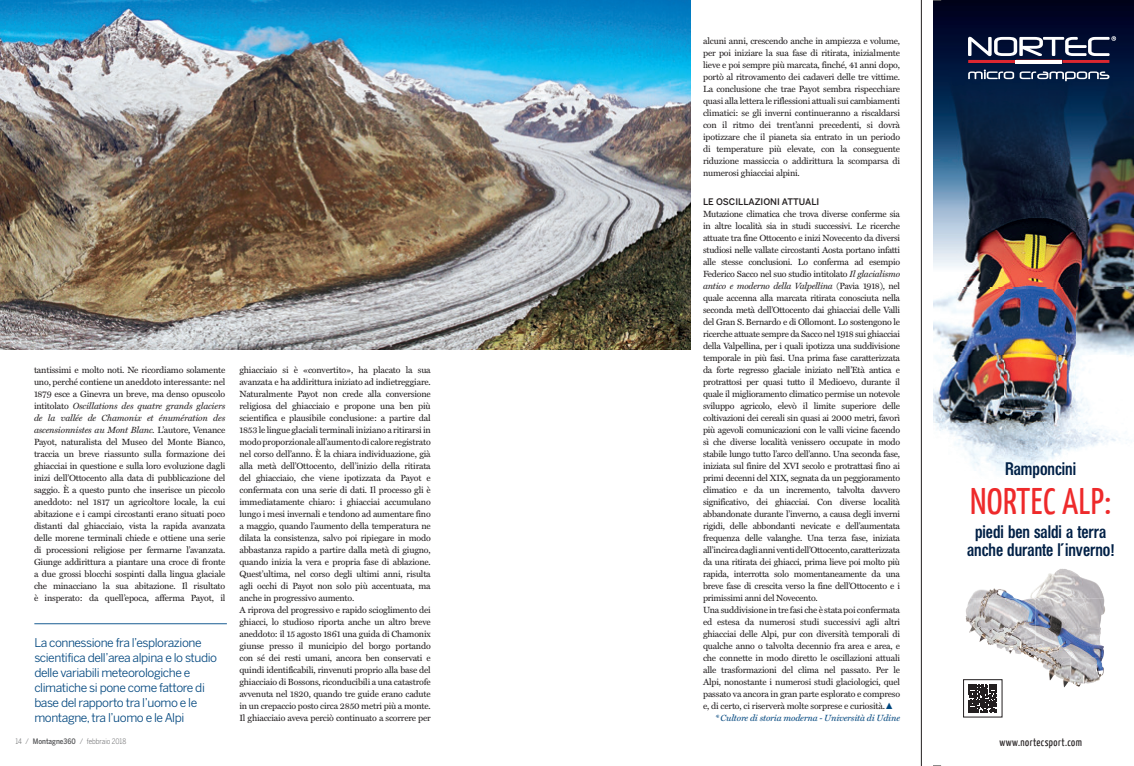
<style>
.page{position:relative;width:1134px;height:766px;background:#fff}
.page>*{position:absolute;margin:0;border:0;box-sizing:border-box;transform-origin:0 0}
.t1{font:37px "Yanone Kaffeesatz";letter-spacing:.01em;color:#ee2a2b}
.t2{font:500 condensed 18px/18px "Folio BQCD Med";color:#002046;text-align:center}
.t3{font:12px/15px "Benton Sans";letter-spacing:-.035em;color:#00467e}
.t4{font:11px "Yanone Kaffeesatz";letter-spacing:.04em;color:#231f20}
.t5{font:9px/12px "Miller Text";letter-spacing:-.02em;color:#231f20;text-align:justify}
.t6{font:italic 9px "Miller Text";letter-spacing:-.03em;color:#231f20}
.t7{font:italic 9px "Miller Text";letter-spacing:-.02em;color:#00467e}
.t8{font:500 9px "Benton Sans";color:#231f20}
.t9{font:300 condensed 7.5px "Benton Sans";color:#57585a}
.s1{font-style:italic}
.s2{font-weight:500}
.s3{font-style:normal}
.s4{font-family:"Times New Roman";color:#00467e}
</style>
<div class="page">
<hr style="left:34px;top:623px;width:193px;height:1px;background:#1a5d93">
<img style="left:934px;top:0;width:200px;height:473px">
<svg style="left:968px;top:70px;width:141px;height:11px;background:#4b5e79"></svg>
<svg style="left:968px;top:36px;width:148px;height:20px"></svg>
<img style="left:968px;top:60px;width:47px;height:3px">
<img style="left:1016px;top:59px;width:46px;height:1px">
<img style="left:1016px;top:63px;width:46px;height:1px">
<img style="left:1062px;top:60px;width:47px;height:3px">
<hr style="left:1016px;top:60px;width:46px;height:3px;background:#fff">
<img style="left:970px;top:588px;width:65px;height:10px">
<img style="left:1035px;top:569px;width:69px;height:29px">
<img style="left:966px;top:598px;width:139px;height:30px">
<img style="left:969px;top:628px;width:40px;height:23px">
<img style="left:1035px;top:628px;width:69px;height:29px">
<img style="left:1032px;top:657px;width:72px;height:30px">
<svg style="left:969px;top:684px;width:28px;height:28px"></svg>
<div style="left:963px;top:679px;width:39px;height:38px;border:1px solid #231f20"></div>
<svg style="left:934px;top:0;width:14px;height:1px"></svg>
<hr style="left:921px;top:0;width:1px;height:765px;background:#231f20">
<img style="left:0;top:0;width:690px;height:349px">
<p class="t5" style="left:34px;top:364px;width:193px">tantissimi e molto noti. Ne ricordiamo solamente uno, perché contiene un aneddoto interessante: nel 1879 esce a Ginevra un breve, ma denso opuscolo intitolato <span class="s1">Oscillations des quatre grands glaciers de la vallée de Chamonix et énumération des ascensionnistes au Mont Blanc.</span> L’autore, Venance Payot, naturalista del Museo del Monte Bianco, traccia un breve riassunto sulla formazione dei ghiacciai in questione e sulla loro evoluzione dagli inizi dell’Ottocento alla data di pubblicazione del saggio. È a questo punto che inserisce un piccolo aneddoto: nel 1817 un agricoltore locale, la cui abitazione e i campi circostanti erano situati poco distanti dal ghiacciaio, vista la rapida avanzata delle morene terminali chiede e ottiene una serie di processioni religiose per fermarne l’avanzata.<br>Giunge addirittura a piantare una croce di fronte a due grossi blocchi sospinti dalla lingua glaciale che minacciano la sua abitazione. Il risultato è insperato: da quell’epoca, afferma Payot, il</p>
<p class="t5" style="left:239px;top:364px;width:193px;text-align:left">ghiacciaio si è «convertito», ha placato la sua avanzata e ha addirittura iniziato ad indietreggiare.<br>Naturalmente Payot non crede alla conversione religiosa del ghiacciaio e propone una ben più scientifica e plausibile conclusione: a partire dal 1853 le lingue glaciali terminali iniziano a ritirarsi in modo proporzionale all’aumento di calore registrato nel corso dell’anno. È la chiara individuazione, già alla metà dell’Ottocento, dell’inizio della ritirata del ghiacciaio, che viene ipotizzata da Payot e confermata con una serie di dati. Il processo gli è immediatamente chiaro: i ghiacciai accumulano lungo i mesi invernali e tendono ad aumentare fino a maggio, quando l’aumento della temperatura ne dilata la consistenza, salvo poi ripiegare in modo abbastanza rapido a partire dalla metà di giugno, quando inizia la vera e propria fase di ablazione.<br>Quest’ultima, nel corso degli ultimi anni, risulta agli occhi di Payot non solo più accentuata, ma anche in progressivo aumento.<br>A riprova del progressivo e rapido scioglimento dei ghiacci, lo studioso riporta anche un altro breve aneddoto: il 15 agosto 1861 una guida di Chamonix giunse presso il municipio del borgo portando con sé dei resti umani, ancora ben conservati e quindi identificabili, rinvenuti proprio alla base del ghiacciaio di Bossons, riconducibili a una catastrofe avvenuta nel 1820, quando tre guide erano cadute in un crepaccio posto circa 2850 metri più a monte.<br>Il ghiacciaio aveva perciò continuato a scorrere per</p>
<h3 class="t3" style="left:34px;top:634px;width:184px">La connessione fra l’esplorazione scientifica dell’area alpina e lo studio delle variabili meteorologiche e climatiche si pone come fattore di base del rapporto tra l’uomo e le montagne, tra l’uomo e le Alpi</h3>
<p class="t9" style="left:16px;top:737px;width:112px">14 / <span class="s2">Montagne360</span> / febbraio 2018</p>
<p class="t5" style="left:703px;top:35px;width:199px">alcuni anni, crescendo anche in ampiezza e volume, per poi iniziare la sua fase di ritirata, inizialmente lieve e poi sempre più marcata, finché, 41 anni dopo, portò al ritrovamento dei cadaveri delle tre vittime.<br>La conclusione che trae Payot sembra rispecchiare quasi alla lettera le riflessioni attuali sui cambiamenti climatici: se gli inverni continueranno a riscaldarsi con il ritmo dei trent’anni precedenti, si dovrà ipotizzare che il pianeta sia entrato in un periodo di temperature più elevate, con la conseguente riduzione massiccia o addirittura la scomparsa di numerosi ghiacciai alpini.</p>
<p class="t8" style="left:703px;top:196px;width:118px">LE OSCILLAZIONI ATTUALI</p>
<p class="t5" style="left:703px;top:208px;width:199px">Mutazione climatica che trova diverse conferme sia</p>
<p class="t5" style="left:703px;top:220px;width:198px">in altre località sia in studi successivi. Le ricerche</p>
<p class="t5" style="left:703px;top:232px;width:198px">attuate tra fine Ottocento e inizi Novecento da diversi</p>
<p class="t5" style="left:703px;top:244px;width:199px">studiosi nelle vallate circostanti Aosta portano infatti</p>
<p class="t5" style="left:703px;top:256px;width:199px">alle stesse conclusioni. Lo conferma ad esempio</p>
<p class="t5" style="left:703px;top:268px;width:199px">Federico Sacco nel suo studio intitolato <span class="s1">Il glacialismo</span></p>
<p class="t6" style="left:703px;top:281px;width:199px">antico e moderno della Valpellina <span class="s3">(Pavia 1918), nel</span></p>
<p class="t5" style="left:703px;top:292px;width:199px">quale accenna alla marcata ritirata conosciuta nella</p>
<p class="t5" style="left:703px;top:304px;width:199px">seconda metà dell’Ottocento dai ghiacciai delle Valli</p>
<p class="t5" style="left:703px;top:316px;width:199px">del Gran S. Bernardo e di Ollomont. Lo sostengono le</p>
<p class="t5" style="left:703px;top:328px;width:199px">ricerche attuate sempre da Sacco nel 1918 sui ghiacciai</p>
<p class="t5" style="left:703px;top:340px;width:199px">della Valpellina, per i quali ipotizza una suddivisione</p>
<p class="t5" style="left:703px;top:352px;width:199px">temporale in più fasi. Una prima fase caratterizzata</p>
<p class="t5" style="left:703px;top:364px;width:199px">da forte regresso glaciale iniziato nell’Età antica e</p>
<p class="t5" style="left:703px;top:376px;width:199px">protrattosi per quasi tutto il Medioevo, durante il</p>
<p class="t5" style="left:703px;top:388px;width:199px">quale il miglioramento climatico permise un notevole</p>
<p class="t5" style="left:703px;top:400px;width:199px">sviluppo agricolo, elevò il limite superiore delle</p>
<p class="t5" style="left:703px;top:412px;width:199px">coltivazioni dei cereali sin quasi ai 2000 metri, favorì</p>
<p class="t5" style="left:703px;top:424px;width:199px">più agevoli comunicazioni con le valli vicine facendo</p>
<p class="t5" style="left:703px;top:436px;width:199px">sì che diverse località venissero occupate in modo</p>
<p class="t5" style="left:703px;top:448px;width:199px">stabile lungo tutto l’arco dell’anno. Una seconda fase,</p>
<p class="t5" style="left:703px;top:460px;width:199px">iniziata sul finire del XVI secolo e protrattasi fino ai</p>
<p class="t5" style="left:703px;top:472px;width:199px">primi decenni del XIX, segnata da un peggioramento</p>
<p class="t5" style="left:703px;top:484px;width:199px">climatico e da un incremento, talvolta davvero</p>
<p class="t5" style="left:703px;top:496px;width:199px">significativo, dei ghiacciai. Con diverse località</p>
<p class="t5" style="left:703px;top:508px;width:199px">abbandonate durante l’inverno, a causa degli inverni</p>
<p class="t5" style="left:703px;top:520px;width:199px">rigidi, delle abbondanti nevicate e dell’aumentata</p>
<p class="t5" style="left:703px;top:532px;width:199px">frequenza delle valanghe. Una terza fase, iniziata</p>
<p class="t5" style="left:703px;top:544px;width:199px">all’incirca dagli anni venti dell’Ottocento, caratterizzata</p>
<p class="t5" style="left:703px;top:556px;width:199px">da una ritirata dei ghiacci, prima lieve poi molto più</p>
<p class="t5" style="left:703px;top:568px;width:199px">rapida, interrotta solo momentaneamente da una</p>
<p class="t5" style="left:703px;top:580px;width:199px">breve fase di crescita verso la fine dell’Ottocento e i</p>
<p class="t5" style="left:703px;top:592px;width:116px">primissimi anni del Novecento.</p>
<p class="t5" style="left:703px;top:604px;width:199px">Una suddivisione in tre fasi che è stata poi confermata</p>
<p class="t5" style="left:703px;top:616px;width:198px">ed estesa da numerosi studi successivi agli altri</p>
<p class="t5" style="left:703px;top:628px;width:199px">ghiacciai delle Alpi, pur con diversità temporali di</p>
<p class="t5" style="left:703px;top:640px;width:198px">qualche anno o talvolta decennio fra area e area, e</p>
<p class="t5" style="left:703px;top:652px;width:198px">che connette in modo diretto le oscillazioni attuali</p>
<p class="t5" style="left:703px;top:664px;width:199px">alle trasformazioni del clima nel passato. Per le</p>
<p class="t5" style="left:703px;top:676px;width:199px">Alpi, nonostante i numerosi studi glaciologici, quel</p>
<p class="t5" style="left:703px;top:688px;width:199px">passato va ancora in gran parte esplorato e compreso</p>
<p class="t5" style="left:703px;top:700px;width:192px">e, di certo, ci riserverà molte sorprese e curiosità.<span class="s4">▲</span></p>
<p class="t7" style="left:715px;top:712px;width:186px">* Cultore di storia moderna - Università di Udine</p>
<h2 class="t2" style="left:1005px;top:460px;width:72px">Ramponcini</h2>
<h1 class="t1" style="left:970px;top:478px;width:143px">NORTEC ALP:</h1>
<h2 class="t2" style="left:967px;top:522px;width:149px">piedi ben saldi a terra anche durante l´inverno!</h2>
<p class="t4" style="left:999px;top:735px;width:84px">www.nortecsport.com</p>
</div>
